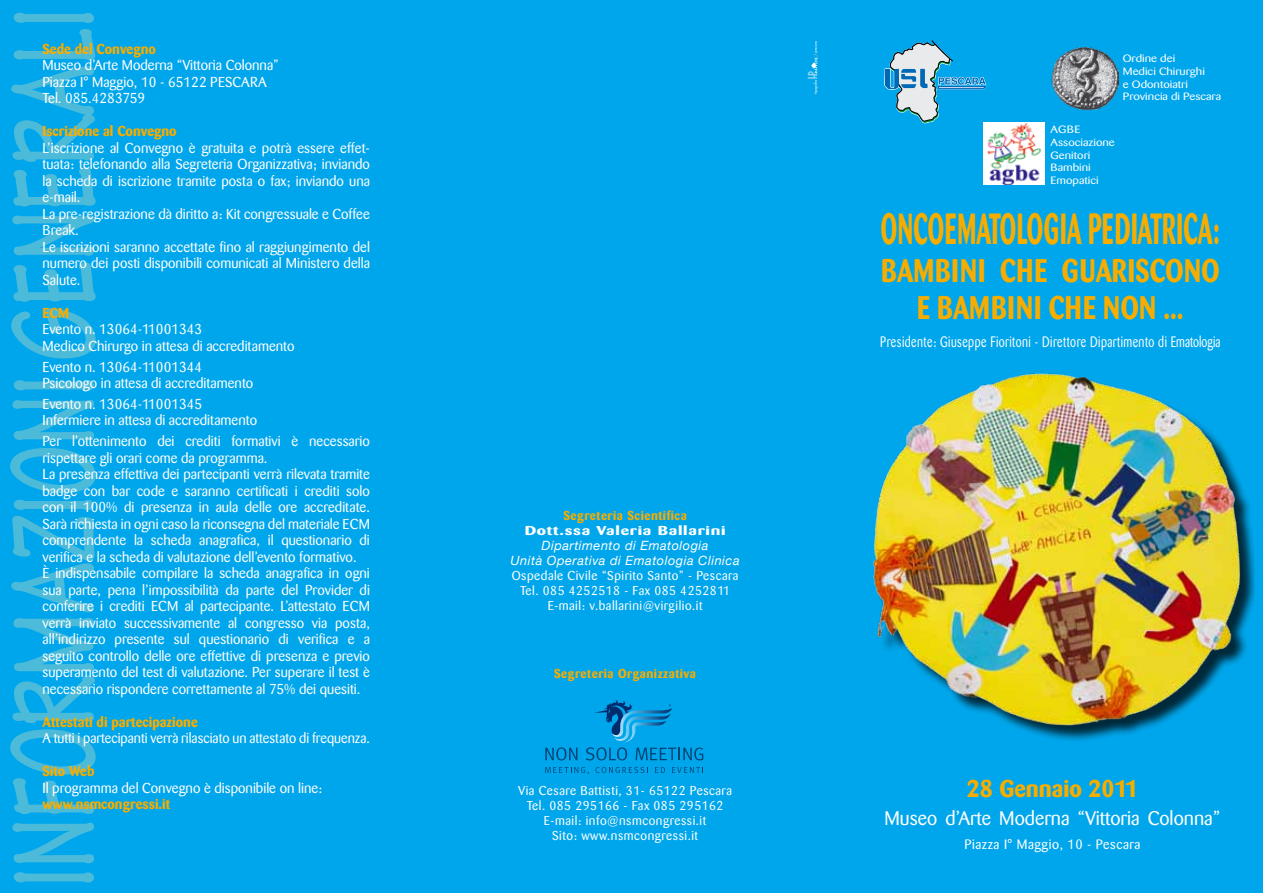
<style>
.page{position:relative;width:1263px;height:893px;background:#00a6eb}
.page>*{position:absolute;margin:0;border:0;box-sizing:border-box;transform-origin:0 0}
.t1{font:700 43.2px "Barmeno";letter-spacing:.02em;color:#f7ad00;scale:.57 1}
.t2{font:700 32.4px/37.5px "Barmeno";letter-spacing:.02em;color:#f7ad00;text-align:center;scale:.83 1}
.t3{font:700 24px "Barmeno";color:#f7ad00}
.t4{font:19.5px "Barmeno";color:#fff}
.t5{font:15px "Barmeno";letter-spacing:.04em;color:#fff;scale:.76 1}
.t6{font:14.25px/16.5px "Barmeno";color:#fff}
.t7{font:700 14.25px "Barmeno";color:#f7ad00}
.t8{font:13.5px "Barmeno";letter-spacing:.04em;color:#fff}
.t9{font:12.75px/15px "Barmeno";letter-spacing:.04em;color:#fff;text-align:center}
.t10{font:italic 12.75px/15px "Helvetica Neue";letter-spacing:.04em;color:#fff;text-align:center}
.t11{font:700 12.75px "Barmeno";letter-spacing:.04em;color:#f7ad00}
.t12{font:700 12.75px "Barmeno";letter-spacing:.04em;color:#fff;scale:1.4 1}
.t13{font:10.5px/12.6px "Barmeno";color:#fff;scale:1.18 1}
</style>
<div class="page">
<svg style="left:10px;top:13px;width:86px;height:869px"></svg>
<svg style="left:884px;top:40px;width:102px;height:83px"></svg>
<svg style="left:545px;top:767px;width:44px;height:7px"></svg>
<svg style="left:595px;top:767px;width:53px;height:6px"></svg>
<svg style="left:655px;top:767px;width:10px;height:6px"></svg>
<svg style="left:672px;top:767px;width:31px;height:6px"></svg>
<svg style="left:545px;top:747px;width:32px;height:13px"></svg>
<svg style="left:586px;top:700px;width:117px;height:60px"></svg>
<img style="left:1052px;top:48px;width:67px;height:62px">
<div style="left:873px;top:376px;width:382px;height:366px;background:#000;opacity:.75"></div>
<img style="left:872px;top:373px;width:383px;height:352px">
<svg style="left:808px;top:41px;width:10px;height:53px"></svg>
<img style="left:984px;top:122px;width:60px;height:63px">
<p class="t7" style="left:43px;top:40px;width:115px">Sede del Convegno</p>
<p class="t6" style="left:43px;top:57px;width:238px">Museo d’Arte Moderna “Vittoria Colonna”<br>Piazza I° Maggio, 10 - 65122 Pescara<br>Tel. 085.4283759</p>
<p class="t7" style="left:43px;top:123px;width:136px">Iscrizione al Convegno</p>
<p class="t6" style="left:43px;top:140px;width:329px">L’iscrizione al Convegno è gratuita e potrà essere effet&shy;tuata: telefonando alla Segreteria Organizzativa; inviando la scheda di iscrizione tramite posta o fax; inviando una e-mail.<br>La pre-registrazione dà diritto a: Kit congressuale e Coffee Break.<br>Le iscrizioni saranno accettate fino al raggiungimento del numero dei posti disponibili comunicati al Ministero della Salute.</p>
<p class="t7" style="left:43px;top:304px;width:28px">ECM</p>
<p class="t6" style="left:43px;top:321px;width:253px">Evento n. 13064-11001343<br>Medico Chirurgo in attesa di accreditamento</p>
<p class="t6" style="left:43px;top:359px;width:212px">Evento n. 13064-11001344<br>Psicologo in attesa di accreditamento</p>
<p class="t6" style="left:43px;top:396px;width:216px">Evento n. 13064-11001345<br>Infermiere in attesa di accreditamento</p>
<p class="t6" style="left:43px;top:433px;width:329px">Per l’ottenimento dei crediti formativi è necessario rispettare gli orari come da programma.<br>La presenza effettiva dei partecipanti verrà rilevata tramite badge con bar code e saranno certificati i crediti solo con il 100% di presenza in aula delle ore accreditate.<br>Sarà richiesta in ogni caso la riconsegna del materiale ECM comprendente la scheda anagrafica, il questionario di verifica e la scheda di valutazione dell’evento formativo.<br>È indispensabile compilare la scheda anagrafica in ogni sua parte, pena l’impossibilità da parte del Provider di conferire i crediti ECM al partecipante. L’attestato ECM verrà inviato successivamente al congresso via posta, all’indirizzo presente sul questionario di verifica e a seguito controllo delle ore effettive di presenza e previo superamento del test di valutazione. Per superare il test è necessario rispondere correttamente al 75% dei quesiti.</p>
<p class="t7" style="left:43px;top:713px;width:157px">Attestati di partecipazione</p>
<p class="t6" style="left:43px;top:730px;width:329px">A tutti i partecipanti verrà rilasciato un attestato di frequenza.</p>
<p class="t7" style="left:43px;top:762px;width:53px">Sito Web</p>
<p class="t6" style="left:43px;top:780px;width:281px">Il programma del Convegno è disponibile on line:</p>
<p class="t7" style="left:43px;top:795px;width:129px">www.nsmcongressi.it</p>
<p class="t11" style="left:563px;top:508px;width:125px">Segreteria Scientifica</p>
<p class="t12" style="left:525px;top:523px;width:145px">Dott.ssa Valeria Ballarini</p>
<p class="t10" style="left:511px;top:538px;width:231px">Dipartimento di Ematologia<br>Unità Operativa di Ematologia Clinica</p>
<p class="t9" style="left:512px;top:568px;width:228px">Ospedale Civile “Spirito Santo” - Pescara<br>Tel. 085 4252518 - Fax 085 4252811<br>E-mail: v.ballarini@virgilio.it</p>
<p class="t11" style="left:554px;top:666px;width:143px">Segreteria Organizzativa</p>
<p class="t9" style="left:518px;top:784px;width:215px">Via Cesare Battisti, 31- 65122 Pescara<br>Tel. 085 295166 - Fax 085 295162<br>E-mail: info@nsmcongressi.it<br>Sito: www.nsmcongressi.it</p>
<p class="t13" style="left:1123px;top:53px;width:85px">Ordine dei<br>Medici Chirurghi<br>e Odontoiatri<br>Provincia di Pescara</p>
<p class="t13" style="left:1051px;top:124px;width:56px">AGBE<br>Associazione<br>Genitori<br>Bambini<br>Emopatici</p>
<h1 class="t1" style="left:881px;top:203px;width:596px">ONCOEMATOLOGIA PEDIATRICA:</h1>
<h2 class="t2" style="left:881px;top:252px;width:409px">BAMBINI CHE GUARISCONO<br>E BAMBINI CHE NON ...</h2>
<p class="t5" style="left:880px;top:333px;width:449px">Presidente: Giuseppe Fioritoni - Direttore Dipartimento di Ematologia</p>
<h3 class="t3" style="left:967px;top:774px;width:173px">28 Gennaio 2011</h3>
<h3 class="t4" style="left:884px;top:807px;width:337px">Museo d’Arte Moderna “Vittoria Colonna”</h3>
<p class="t8" style="left:964px;top:836px;width:177px">Piazza I° Maggio, 10 - Pescara</p>
</div>
